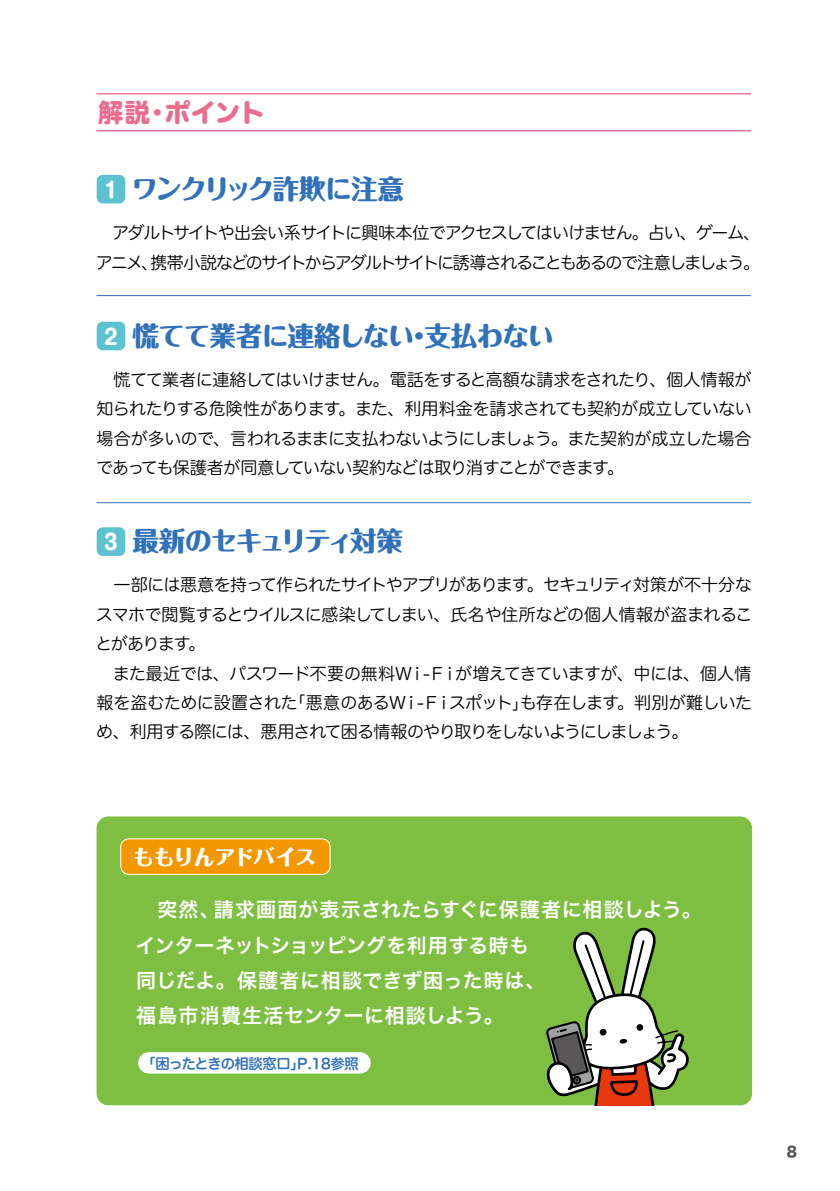
<style>
.page{position:relative;width:840px;height:1191px;background:#fff}
.page>*{position:absolute;margin:0;border:0;box-sizing:border-box;transform-origin:0 0}
.t1{font:800 26.6px "Maru Fo Pro";letter-spacing:-.045em;color:#3071b9}
.t2{font:800 26.6px "Maru Fo Pro";letter-spacing:-.08em;color:#3071b9}
.t3{font:25.2px "Hira Maru Std N W8";letter-spacing:-.005em;color:#eb6d8e}
.t4{font:800 21px "Folk Pro";letter-spacing:-.02em;color:#fff}
.t5{font:20px/35px "Hira Kaku Std N W6";letter-spacing:.02em;color:#fff}
.t6{font:17px/29.4px "Hira Maru Std N W3";letter-spacing:-.055em;color:#000;text-align:justify}
.t7{font:17px/29.4px "Hira Maru Std N W3";letter-spacing:-.1em;color:#000}
.t8{font:14.2px "Hira Maru Std N W6";letter-spacing:-.03em;color:#3071b9}
.t9{font:14px "Hira Maru Std N W8";color:#595757}
.s1{font-family:"Shin M Go Pro";font-weight:700;font-size:21px;color:#fff}
</style>
<div class="page">
<div style="left:96px;top:816px;width:655px;height:289px;background:#7ebf41;border-radius:12px"></div>
<div style="left:97px;top:175px;width:28px;height:28px;background:#5dc2d0;border-radius:6px"></div>
<div style="left:97px;top:322px;width:28px;height:28px;background:#5dc2d0;border-radius:6px"></div>
<div style="left:97px;top:527px;width:28px;height:29px;background:#5dc2d0;border-radius:6px"></div>
<hr style="left:96px;top:130px;width:654px;height:1px;background:#eb6d8e">
<hr style="left:96px;top:93px;width:654px;height:1px;background:#eb6d8e">
<hr style="left:96px;top:295px;width:654px;height:1px;background:#3071b9">
<hr style="left:96px;top:502px;width:654px;height:1px;background:#3071b9">
<div style="left:121px;top:839px;width:209px;height:35px;background:#f39700;border-radius:8px"></div>
<div style="left:120px;top:838px;width:210px;height:36px;border:1px solid #fff;border-radius:8px"></div>
<div style="left:149px;top:1052px;width:211px;height:21px;background:#fff"></div>
<svg style="left:546px;top:927px;width:143px;height:178px"></svg>
<h2 class="t3" style="left:98px;top:93px;width:168px">解説・ポイント</h2>
<h1 class="t1" style="left:101px;top:168px;width:305px"><span class="s1">１</span>ワンクリック詐欺に注意</h1>
<p class="t7" style="left:96px;top:218px;width:665px">　アダルトサイトや出会い系サイトに興味本位でアクセスしてはいけません。占い、ゲーム、アニメ、携帯小説などのサイトからアダルトサイトに誘導されることもあるので注意しましょう。</p>
<h1 class="t1" style="left:104px;top:314px;width:451px"><span class="s1">2</span> 慌てて業者に連絡しない・支払わない</h1>
<p class="t6" style="left:96px;top:365px;width:657px">　慌てて業者に連絡してはいけません。電話をすると高額な請求をされたり、個人情報が知られたりする危険性があります。また、利用料金を請求されても契約が成立していない場合が多いので、言われるままに支払わないようにしましょう。また契約が成立した場合であっても保護者が同意していない契約などは取り消すことができます。</p>
<h1 class="t2" style="left:104px;top:520px;width:300px"><span class="s1">3</span> 最新のセキュリティ対策</h1>
<p class="t6" style="left:95px;top:570px;width:658px;text-align:left">　一部には悪意を持って作られたサイトやアプリがあります。セキュリティ対策が不十分なスマホで閲覧するとウイルスに感染してしまい、氏名や住所などの個人情報が盗まれることがあります。<br>　また最近では、パスワード不要の無料Ｗｉ-Ｆｉが増えてきていますが、中には、個人情報を盗むために設置された「悪意のあるＷｉ-Ｆｉスポット」も存在します。判別が難しいため、利用する際には、悪用されて困る情報のやり取りをしないようにしましょう。</p>
<p class="t4" style="left:133px;top:839px;width:185px">ももりんアドバイス</p>
<p class="t5" style="left:135px;top:893px;width:567px">　突然、請求画面が表示されたらすぐに保護者に相談しよう。インターネットショッピングを利用する時も<br>同じだよ。保護者に相談できず困った時は、<br>福島市消費生活センターに相談しよう。</p>
<p class="t8" style="left:141px;top:1052px;width:219px">「困ったときの相談窓口」P.18参照</p>
<p class="t9" style="left:786px;top:1140px;width:12px">8</p>
</div>
